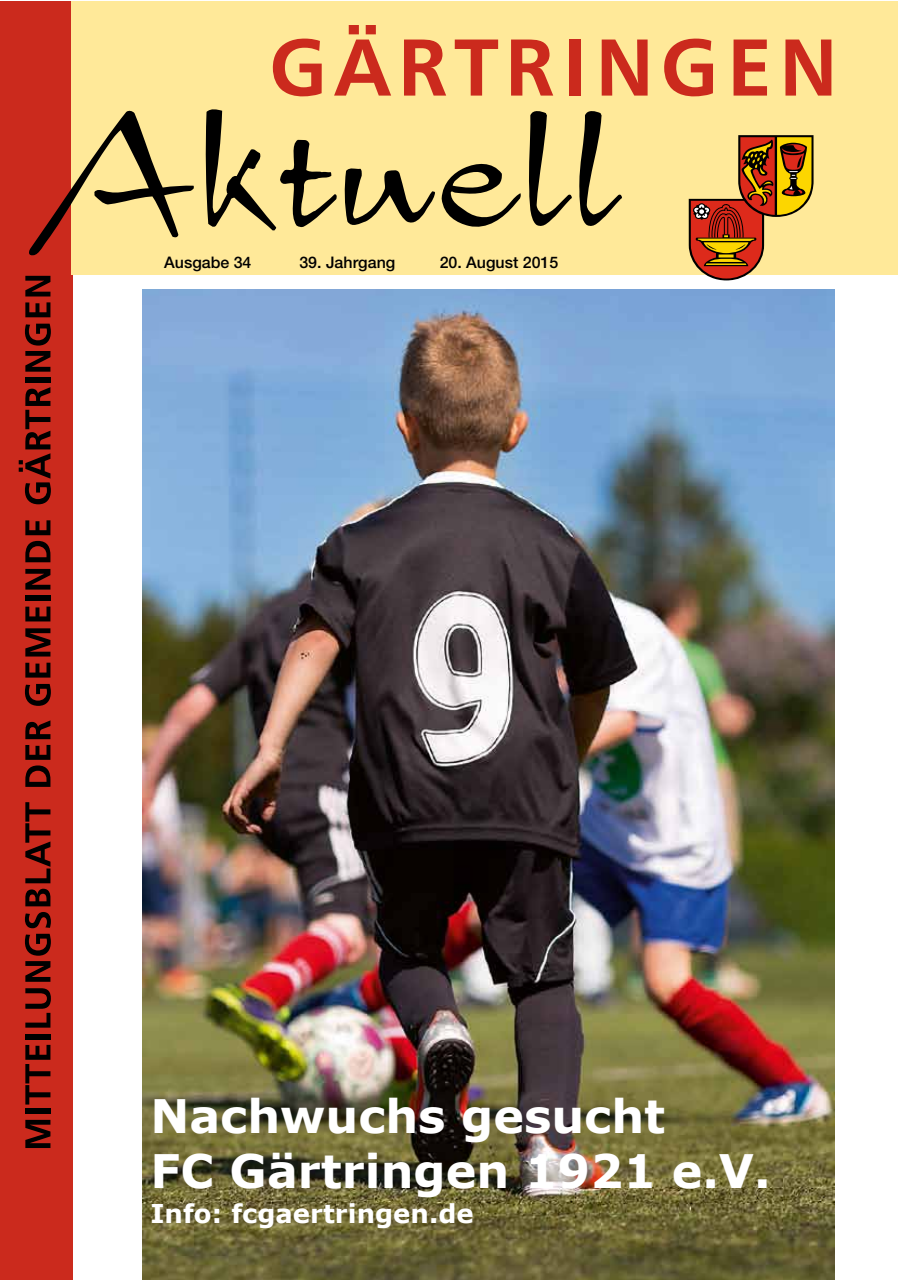
<style>
.page{position:relative;width:902px;height:1280px;background:#fff}
.page>*{position:absolute;margin:0;border:0;box-sizing:border-box;transform-origin:0 0}
.t1{font:700 46.05px/55.2px "Verdana";color:#fff}
.t2{font:700 25.95px "Verdana";color:#fff}
.t3{font:500 15.9px "Helvetica Neue";color:#000}
</style>
<div class="page">
<div style="left:0;top:1px;width:72px;height:1279px;background:#cb2a1d"></div>
<svg style="left:25px;top:1120px;width:25px;height:28px"></svg>
<div style="left:25px;top:1108px;width:25px;height:5px;background:#000"></div>
<svg style="left:25px;top:1045px;width:25px;height:59px"></svg>
<div style="left:25px;top:1034px;width:25px;height:5px;background:#000"></div>
<svg style="left:25px;top:988px;width:26px;height:40px"></svg>
<svg style="left:25px;top:934px;width:26px;height:48px"></svg>
<svg style="left:25px;top:912px;width:26px;height:16px"></svg>
<svg style="left:25px;top:889px;width:25px;height:17px"></svg>
<svg style="left:25px;top:802px;width:25px;height:81px"></svg>
<svg style="left:25px;top:745px;width:25px;height:42px"></svg>
<svg style="left:25px;top:720px;width:25px;height:19px"></svg>
<svg style="left:25px;top:684px;width:26px;height:22px"></svg>
<svg style="left:25px;top:663px;width:25px;height:15px"></svg>
<svg style="left:25px;top:628px;width:25px;height:28px"></svg>
<svg style="left:25px;top:606px;width:25px;height:15px"></svg>
<div style="left:25px;top:596px;width:25px;height:5px;background:#000"></div>
<svg style="left:25px;top:569px;width:25px;height:21px"></svg>
<svg style="left:25px;top:541px;width:25px;height:21px"></svg>
<svg style="left:25px;top:520px;width:25px;height:15px"></svg>
<svg style="left:19px;top:387px;width:32px;height:117px"></svg>
<div style="left:25px;top:378px;width:25px;height:5px;background:#000"></div>
<svg style="left:25px;top:324px;width:26px;height:48px"></svg>
<svg style="left:25px;top:302px;width:25px;height:15px"></svg>
<svg style="left:25px;top:276px;width:25px;height:20px"></svg>
<div style="left:72px;top:1px;width:826px;height:274px;background:#ffe999"></div>
<svg style="left:273px;top:39px;width:49px;height:57px"></svg>
<svg style="left:334px;top:25px;width:57px;height:71px"></svg>
<svg style="left:404px;top:40px;width:42px;height:56px"></svg>
<svg style="left:454px;top:40px;width:44px;height:56px"></svg>
<svg style="left:511px;top:40px;width:42px;height:56px"></svg>
<div style="left:569px;top:40px;width:12px;height:56px;background:#cb2a1d"></div>
<svg style="left:601px;top:40px;width:46px;height:56px"></svg>
<svg style="left:664px;top:39px;width:49px;height:57px"></svg>
<svg style="left:733px;top:40px;width:34px;height:56px"></svg>
<svg style="left:785px;top:40px;width:46px;height:56px"></svg>
<svg style="left:688px;top:135px;width:125px;height:145px"></svg>
<svg style="left:29px;top:110px;width:165px;height:148px"></svg>
<svg style="left:205px;top:109px;width:132px;height:121px"></svg>
<svg style="left:344px;top:168px;width:91px;height:57px"></svg>
<svg style="left:441px;top:163px;width:80px;height:64px"></svg>
<svg style="left:529px;top:111px;width:43px;height:115px"></svg>
<svg style="left:579px;top:111px;width:43px;height:115px"></svg>
<img style="left:143px;top:289px;width:691px;height:991px">
<p class="t3" style="left:164px;top:252px;width:89px">Ausgabe 34</p>
<p class="t3" style="left:299px;top:252px;width:97px">39. Jahrgang</p>
<p class="t3" style="left:439px;top:252px;width:120px">20. August 2015</p>
<p class="t1" style="left:150px;top:1087px;width:622px">Nachwuchs gesucht<br>FC Gärtringen 1921 e.V.</p>
<p class="t2" style="left:150px;top:1195px;width:325px">Info: fcgaertringen.de</p>
</div>
